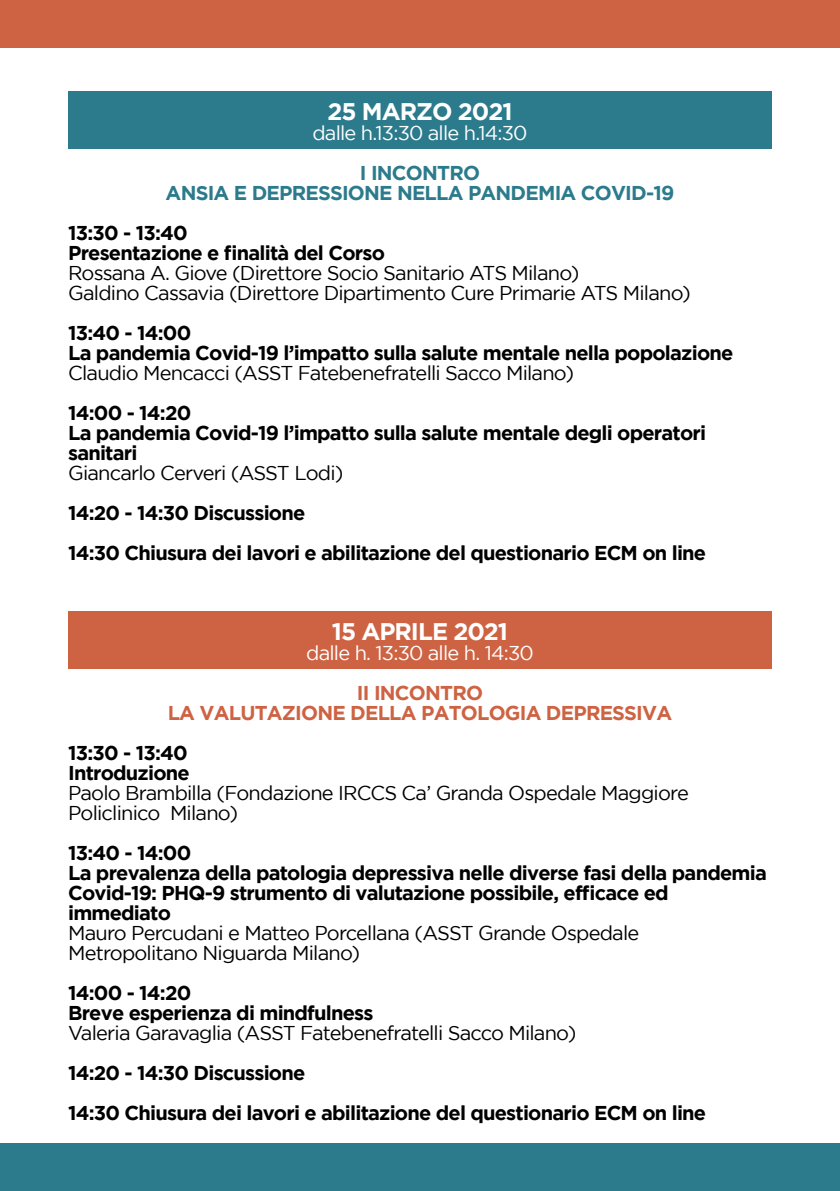
<style>
.page{position:relative;width:840px;height:1191px;background:#fff}
.page>*{position:absolute;margin:0;border:0;box-sizing:border-box;transform-origin:0 0}
.t1{font:700 24px "Gotham";letter-spacing:-.04em;color:#fff}
.t2{font:700 20px/20px "Gotham";letter-spacing:-.04em;color:#000}
.t3{font:20px/20px "Gotham";letter-spacing:-.04em;color:#000}
.t4{font:700 20px/20px "Gotham";letter-spacing:-.04em;color:#2c7b8c;text-align:center}
.t5{font:700 20px/20px "Gotham";letter-spacing:-.04em;color:#ce6343;text-align:center}
.t6{font:20px "Gotham";letter-spacing:-.04em;color:#fff}
</style>
<div class="page">
<div style="left:0;top:0;width:839px;height:48px;background:#ce6343"></div>
<div style="left:0;top:1143px;width:839px;height:48px;background:#2c7b8c"></div>
<div style="left:68px;top:91px;width:703px;height:38px;background:#2c7b8c"></div>
<div style="left:68px;top:114px;width:703px;height:35px;background:#2c7b8c"></div>
<div style="left:68px;top:611px;width:703px;height:38px;background:#ce6343"></div>
<div style="left:68px;top:634px;width:703px;height:35px;background:#ce6343"></div>
<p class="t1" style="left:327px;top:97px;width:187px">25 MARZO 2021</p>
<p class="t6" style="left:312px;top:122px;width:216px">dalle h.13:30 alle h.14:30</p>
<p class="t4" style="left:165px;top:162px;width:510px">I INCONTRO<br>ANSIA E DEPRESSIONE NELLA PANDEMIA COVID-19</p>
<p class="t2" style="left:68px;top:222px;width:318px">13:30 - 13:40<br>Presentazione e finalità del Corso</p>
<p class="t3" style="left:68px;top:262px;width:624px">Rossana A. Giove (Direttore Socio Sanitario ATS Milano)<br>Galdino Cassavia (Direttore Dipartimento Cure Primarie ATS Milano)</p>
<p class="t2" style="left:68px;top:322px;width:666px">13:40 - 14:00<br>La pandemia Covid-19 l’impatto sulla salute mentale nella popolazione</p>
<p class="t3" style="left:68px;top:362px;width:507px">Claudio Mencacci (ASST Fatebenefratelli Sacco Milano)</p>
<p class="t2" style="left:68px;top:402px;width:639px">14:00 - 14:20<br>La pandemia Covid-19 l’impatto sulla salute mentale degli operatori sanitari</p>
<p class="t3" style="left:68px;top:462px;width:277px">Giancarlo Cerveri (ASST Lodi)</p>
<p class="t2" style="left:68px;top:492px;width:639px;line-height:40px">14:20 - 14:30 Discussione<br>14:30 Chiusura dei lavori e abilitazione del questionario ECM on line</p>
<p class="t1" style="left:331px;top:617px;width:178px">15 APRILE 2021</p>
<p class="t6" style="left:306px;top:642px;width:229px">dalle h. 13:30 alle h. 14:30</p>
<p class="t5" style="left:168px;top:682px;width:505px">II INCONTRO<br>LA VALUTAZIONE DELLA PATOLOGIA DEPRESSIVA</p>
<p class="t2" style="left:68px;top:742px;width:123px">13:30 - 13:40<br>Introduzione</p>
<p class="t3" style="left:68px;top:782px;width:622px">Paolo Brambilla (Fondazione IRCCS Ca’ Granda Ospedale Maggiore<br>Policlinico Milano)</p>
<p class="t2" style="left:68px;top:842px;width:699px">13:40 - 14:00<br>La prevalenza della patologia depressiva nelle diverse fasi della pandemia Covid-19: PHQ-9 strumento di valutazione possibile, efficace ed immediato</p>
<p class="t3" style="left:68px;top:922px;width:572px">Mauro Percudani e Matteo Porcellana (ASST Grande Ospedale<br>Metropolitano Niguarda Milano)</p>
<p class="t2" style="left:68px;top:982px;width:307px">14:00 - 14:20<br>Breve esperienza di mindfulness</p>
<p class="t3" style="left:68px;top:1022px;width:509px">Valeria Garavaglia (ASST Fatebenefratelli Sacco Milano)</p>
<p class="t2" style="left:68px;top:1052px;width:639px;line-height:40px">14:20 - 14:30 Discussione<br>14:30 Chiusura dei lavori e abilitazione del questionario ECM on line</p>
</div>
